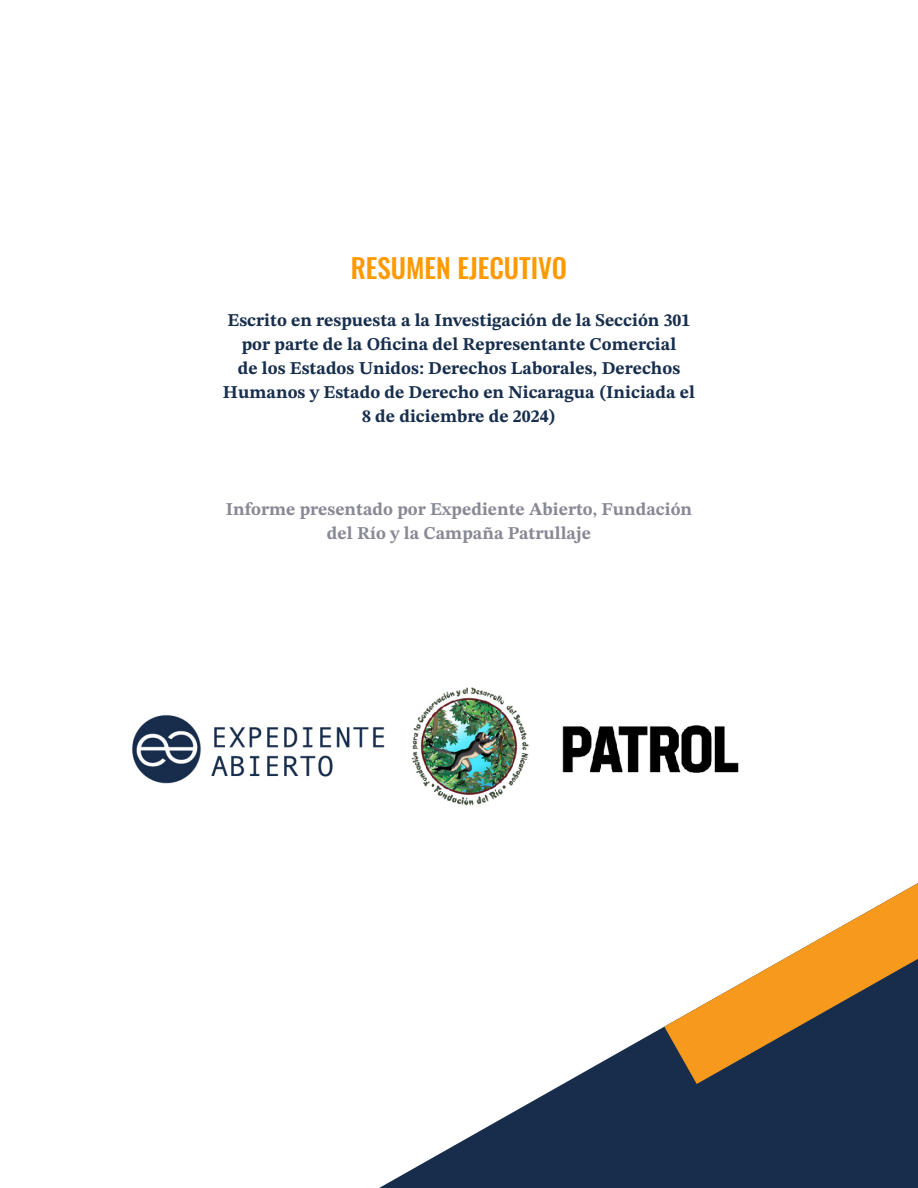
<style>
.page{position:relative;width:918px;height:1188px;background:#fff}
.page>*{position:absolute;margin:0;border:0;box-sizing:border-box;transform-origin:0 0}
.t1{font:27px "Oswald";color:#f90}
.t2{font:18px/24px "STIX Two Text";color:#172e4d;text-align:center}
.t3{font:18px/24px "STIX Two Text";color:#898995;text-align:center}
</style>
<div class="page">
<img style="left:132px;top:687px;width:607px;height:119px">
<svg style="left:379px;top:1027px;width:539px;height:161px;fill:#182d4c"></svg>
<svg style="left:664px;top:883px;width:254px;height:201px"></svg>
<h1 class="t1" style="left:351px;top:244px;width:218px">RESUMEN EJECUTIVO</h1>
<p class="t2" style="left:223px;top:308px;width:474px">Escrito en respuesta a la Investigación de la Sección 301 por parte de la Oficina del Representante Comercial<br>de los Estados Unidos: Derechos Laborales, Derechos Humanos y Estado de Derecho en Nicaragua (Iniciada el 8 de diciembre de 2024)</p>
<p class="t3" style="left:226px;top:497px;width:468px">Informe presentado por Expediente Abierto, Fundación del Río y la Campaña Patrullaje</p>
</div>
